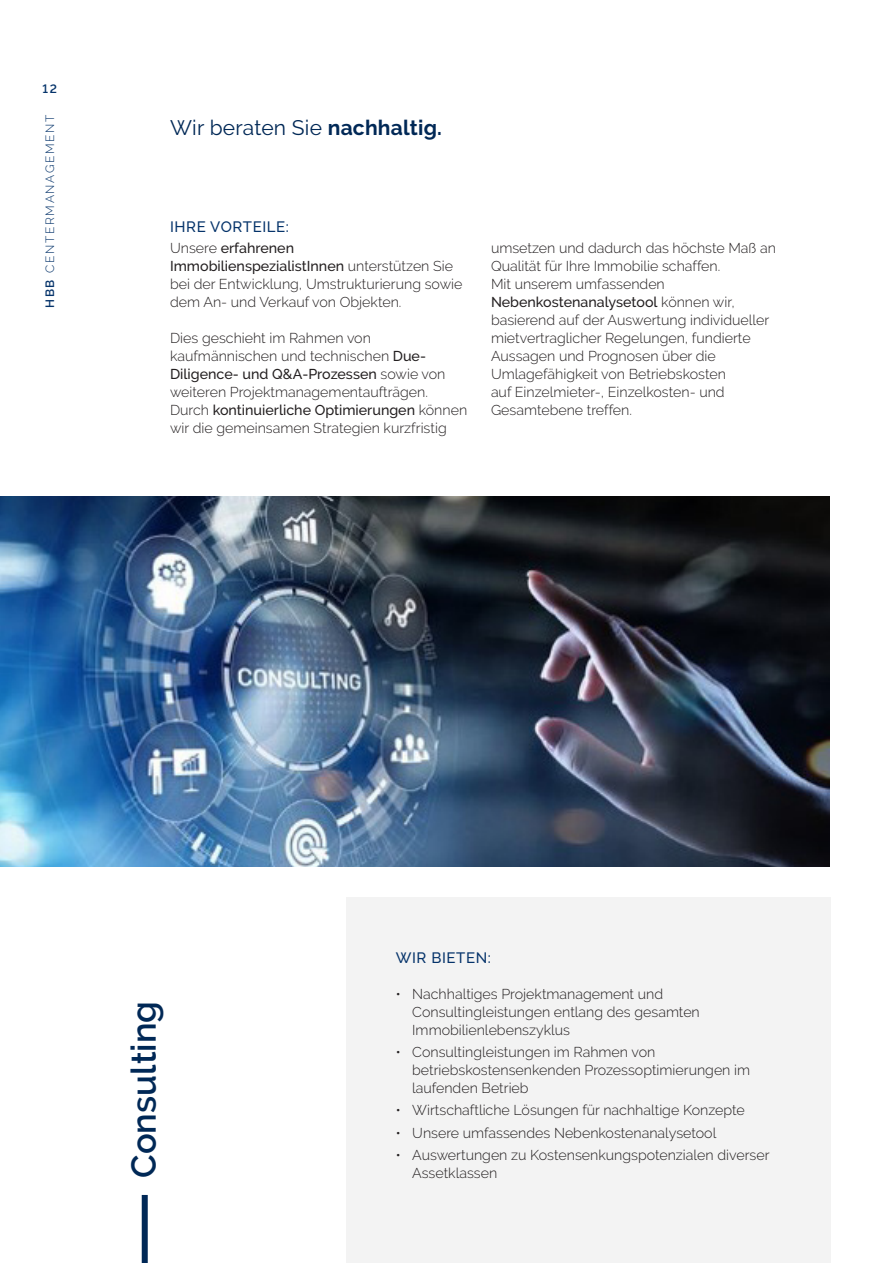
<style>
.page{position:relative;width:893px;height:1263px;background:#fff}
.page>*{position:absolute;margin:0;border:0;box-sizing:border-box;transform-origin:0 0}
.Headline_Kästchen{font:600 34.5px "Raleway";color:#002856}
.Einstiegstext{font:21px "Raleway";letter-spacing:.01em;color:#002856}
.Text_Flash_Points_blau{font:500 15px "Raleway";letter-spacing:.04em;color:#05336a}
.fließtext{font:300 14.25px/18px "Raleway";color:#231f20}
.Text_Flash_Points_blau-2{font:300 14.25px/18px "Raleway";color:#231f20}
.t1{font:300 12px "Raleway";letter-spacing:.14em;color:#05336a}
.t2{font:600 12px "Raleway";color:#05336a}
.s1{font-weight:600}
.s2{font-weight:700}
.s3{font-weight:500}
</style>
<div class="page">
<img style="left:0;top:496px;width:829px;height:371px">
<div style="left:142px;top:1195px;width:6px;height:68px;background:#002856"></div>
<div style="left:346px;top:897px;width:484px;height:366px;background:#f3f3f3"></div>
<p class="t2" style="left:43px;top:81px;width:16px">12</p>
<p class="t1" style="left:43px;top:308px;width:195px;rotate:-90deg"><span class="s1">HBB</span> CENTERMANAGEMENT</p>
<p class="Einstiegstext" style="left:170px;top:115px;width:273px">Wir beraten Sie <span class="s2">nachhaltig.</span></p>
<p class="Text_Flash_Points_blau" style="left:170px;top:218px;width:120px">IHRE VORTEILE:</p>
<p class="fließtext" style="left:170px;top:239px;width:294px">Unsere <span class="s3">erfahrenen ImmobilienspezialistInnen</span> unterstützen Sie bei der Entwicklung, Umstrukturierung sowie dem An- und Verkauf von Objekten.</p>
<p class="fließtext" style="left:170px;top:329px;width:277px">Dies geschieht im Rahmen von kaufmännischen und technischen <span class="s3">Due-Diligence- und Q&amp;A-Prozessen</span> sowie von weiteren Projektmanagementaufträgen.</p>
<p class="fließtext" style="left:170px;top:401px;width:299px">Durch <span class="s3">kontinuierliche Optimierungen</span> können wir die gemeinsamen Strategien kurzfristig</p>
<p class="fließtext" style="left:491px;top:239px;width:286px">umsetzen und dadurch das höchste Maß an<br>Qualität für Ihre Immobilie schaffen.</p>
<p class="fließtext" style="left:491px;top:275px;width:280px">Mit unserem umfassenden <span class="s3">Nebenkostenanalysetool</span> können wir, basierend auf der Auswertung individueller mietvertraglicher Regelungen, fundierte Aussagen und Prognosen über die Umlagefähigkeit von Betriebskosten<br>auf Einzelmieter-, Einzelkosten- und Gesamtebene treffen.</p>
<p class="Headline_Kästchen" style="left:124px;top:1178px;width:178px;rotate:-90deg">Consulting</p>
<p class="Text_Flash_Points_blau" style="left:396px;top:949px;width:97px">WIR BIETEN:</p>
<p class="Text_Flash_Points_blau-2" style="left:412px;top:985px;width:289px;text-indent:-17px">• Nachhaltiges Projektmanagement und<br>Consultingleistungen entlang des gesamten<br>Immobilienlebenszyklus</p>
<p class="fließtext" style="left:412px;top:1043px;width:339px;text-indent:-17px">• Consultingleistungen im Rahmen von betriebskostensenkenden Prozessoptimierungen im laufenden Betrieb</p>
<p class="fließtext" style="left:396px;top:1101px;width:350px">• Wirtschaftliche Lösungen für nachhaltige Konzepte</p>
<p class="fließtext" style="left:396px;top:1123px;width:322px">• Unsere umfassendes Nebenkostenanalysetool</p>
<p class="fließtext" style="left:412px;top:1146px;width:359px;text-indent:-17px">• Auswertungen zu Kostensenkungspotenzialen diverser<br>Assetklassen</p>
</div>
